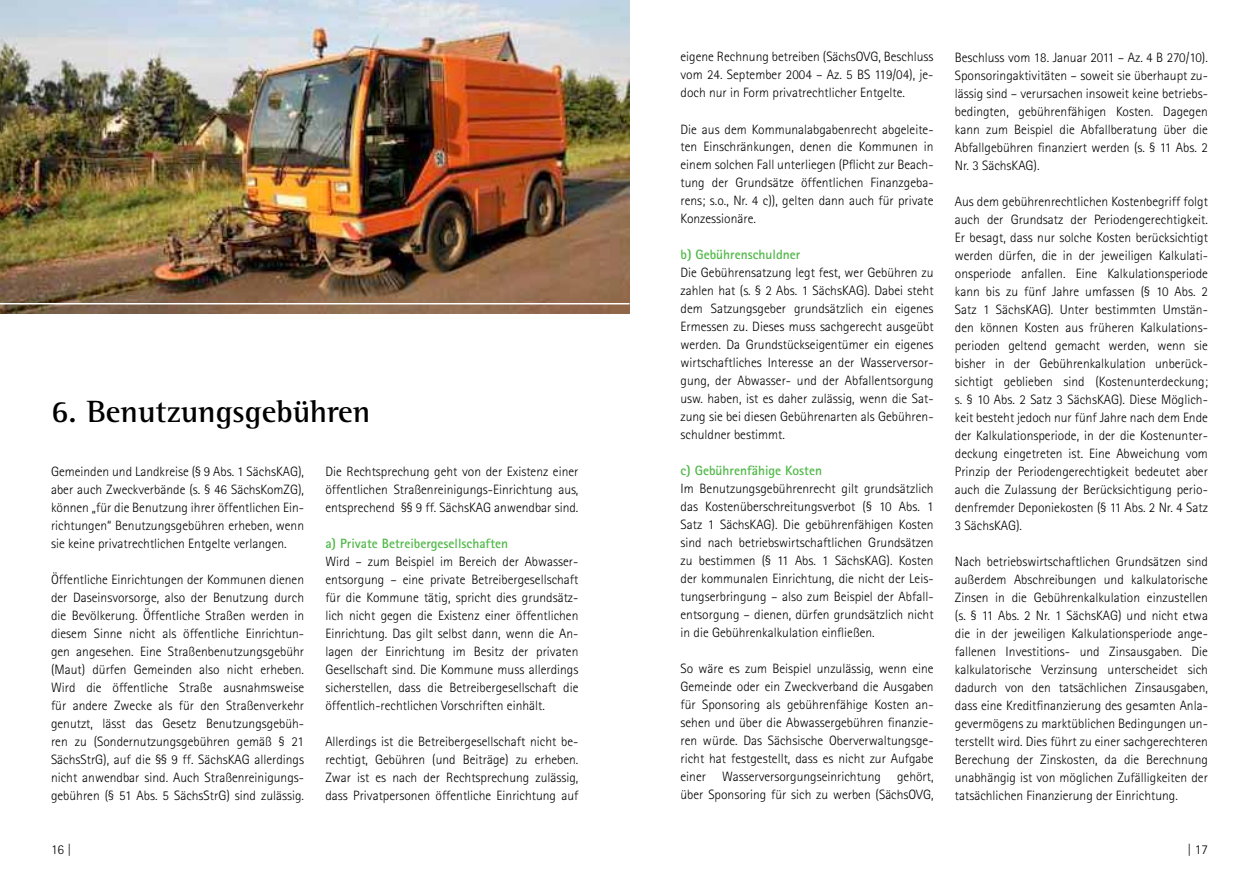
<style>
.page{position:relative;width:1259px;height:893px;background:#fff}
.page>*{position:absolute;margin:0;border:0;box-sizing:border-box;transform-origin:0 0}
.t1{font:700 31.5px "Rotis Semi Serif";color:#000}
.t2{font:300 13.5px/18px "Rotis Sans Serif";color:#000;text-align:justify}
.t3{font:700 13.5px "Rotis Sans Serif";color:#50b848}
</style>
<div class="page">
<img style="left:0;top:0;width:629px;height:314px">
<hr style="left:0;top:303px;width:629px;height:1px;background:#fff">
<h1 class="t1" style="left:51px;top:392px;width:321px">6. Benutzungsgebühren</h1>
<p class="t2" style="left:51px;top:462px;width:255px">Gemeinden und Landkreise (§ 9 Abs. 1 SächsKAG), aber auch Zweckverbände (s. § 46 SächsKomZG), können „für die Benutzung ihrer öffentlichen Ein&shy;richtungen“ Benutzungsgebühren erheben, wenn sie keine privatrechtlichen Entgelte verlangen.</p>
<p class="t2" style="left:51px;top:570px;width:255px">Öffentliche Einrichtungen der Kommunen dienen der Daseinsvorsorge, also der Benutzung durch die Bevölkerung. Öffentliche Straßen werden in diesem Sinne nicht als öffentliche Einrichtun&shy;gen angesehen. Eine Straßenbenutzungsgebühr (Maut) dürfen Gemeinden also nicht erheben.<br>Wird die öffentliche Straße ausnahmsweise für andere Zwecke als für den Straßenverkehr genutzt, lässt das Gesetz Benutzungsgebüh&shy;ren zu (Sondernutzungsgebühren gemäß § 21<br>SächsStrG), auf die §§ 9 ff. SächsKAG allerdings nicht anwendbar sind. Auch Straßenreinigungs&shy;gebühren (§ 51 Abs. 5 SächsStrG) sind zulässig.</p>
<p class="t2" style="left:325px;top:462px;width:254px">Die Rechtsprechung geht von der Existenz einer öffentlichen Straßenreinigungs-Einrichtung aus, entsprechend §§ 9 ff. SächsKAG anwendbar sind.</p>
<p class="t3" style="left:325px;top:535px;width:184px">a) Private Betreibergesellschaften</p>
<p class="t2" style="left:325px;top:552px;width:255px">Wird – zum Beispiel im Bereich der Abwasser&shy;entsorgung – eine private Betreibergesellschaft für die Kommune tätig, spricht dies grundsätz&shy;lich nicht gegen die Existenz einer öffentlichen Einrichtung. Das gilt selbst dann, wenn die An&shy;lagen der Einrichtung im Besitz der privaten Gesellschaft sind. Die Kommune muss allerdings sicherstellen, dass die Betreibergesellschaft die öffentlich-rechtlichen Vorschriften einhält.</p>
<p class="t2" style="left:325px;top:732px;width:255px">Allerdings ist die Betreibergesellschaft nicht be&shy;rechtigt, Gebühren (und Beiträge) zu erheben.<br>Zwar ist es nach der Rechtsprechung zulässig, dass Privatpersonen öffentliche Einrichtung auf</p>
<p class="t2" style="left:680px;top:48px;width:254px">eigene Rechnung betreiben (SächsOVG, Beschluss vom 24. September 2004 – Az. 5 BS 119/04), je&shy;doch nur in Form privatrechtlicher Entgelte.</p>
<p class="t2" style="left:680px;top:120px;width:255px">Die aus dem Kommunalabgabenrecht abgeleite&shy;ten Einschränkungen, denen die Kommunen in einem solchen Fall unterliegen (Pflicht zur Beach&shy;tung der Grundsätze öffentlichen Finanzgeba&shy;rens; s.o., Nr. 4 c)), gelten dann auch für private Konzessionäre.</p>
<p class="t3" style="left:680px;top:246px;width:121px">b) Gebührenschuldner</p>
<p class="t2" style="left:680px;top:264px;width:255px">Die Gebührensatzung legt fest, wer Gebühren zu zahlen hat (s. § 2 Abs. 1 SächsKAG). Dabei steht dem Satzungsgeber grundsätzlich ein eigenes Ermessen zu. Dieses muss sachgerecht ausgeübt werden. Da Grundstückseigentümer ein eigenes wirtschaftliches Interesse an der Wasserversor&shy;gung, der Abwasser- und der Abfallentsorgung usw. haben, ist es daher zulässig, wenn die Sat&shy;zung sie bei diesen Gebührenarten als Gebühren&shy;schuldner bestimmt.</p>
<p class="t3" style="left:680px;top:462px;width:143px">c) Gebührenfähige Kosten</p>
<p class="t2" style="left:680px;top:480px;width:255px">Im Benutzungsgebührenrecht gilt grundsätzlich das Kostenüberschreitungsverbot (§ 10 Abs. 1<br>Satz 1 SächsKAG). Die gebührenfähigen Kosten sind nach betriebswirtschaftlichen Grundsätzen zu bestimmen (§ 11 Abs. 1 SächsKAG). Kosten der kommunalen Einrichtung, die nicht der Leis&shy;tungserbringung – also zum Beispiel der Abfall&shy;entsorgung – dienen, dürfen grundsätzlich nicht in die Gebührenkalkulation einfließen.</p>
<p class="t2" style="left:680px;top:660px;width:255px">So wäre es zum Beispiel unzulässig, wenn eine Gemeinde oder ein Zweckverband die Ausgaben für Sponsoring als gebührenfähige Kosten an&shy;sehen und über die Abwassergebühren finanzie&shy;ren würde. Das Sächsische Oberverwaltungsge&shy;richt hat festgestellt, dass es nicht zur Aufgabe einer Wasserversorgungseinrichtung gehört, über Sponsoring für sich zu werben (SächsOVG,</p>
<p class="t2" style="left:955px;top:48px;width:255px">Beschluss vom 18. Januar 2011 – Az. 4 B 270/10).<br>Sponsoringaktivitäten – soweit sie überhaupt zu&shy;lässig sind – verursachen insoweit keine betriebs&shy;bedingten, gebührenfähigen Kosten. Dagegen kann zum Beispiel die Abfallberatung über die Abfallgebühren finanziert werden (s. § 11 Abs. 2<br>Nr. 3 SächsKAG).</p>
<p class="t2" style="left:955px;top:192px;width:255px">Aus dem gebührenrechtlichen Kostenbegriff folgt auch der Grundsatz der Periodengerechtigkeit.<br>Er besagt, dass nur solche Kosten berücksichtigt werden dürfen, die in der jeweiligen Kalkulati&shy;onsperiode anfallen. Eine Kalkulationsperiode kann bis zu fünf Jahre umfassen (§ 10 Abs. 2<br>Satz 1 SächsKAG). Unter bestimmten Umstän&shy;den können Kosten aus früheren Kalkulations&shy;perioden geltend gemacht werden, wenn sie bisher in der Gebührenkalkulation unberück&shy;sichtigt geblieben sind (Kostenunterdeckung; s. § 10 Abs. 2 Satz 3 SächsKAG). Diese Möglich&shy;keit besteht jedoch nur fünf Jahre nach dem Ende der Kalkulationsperiode, in der die Kostenunter&shy;deckung eingetreten ist. Eine Abweichung vom Prinzip der Periodengerechtigkeit bedeutet aber auch die Zulassung der Berücksichtigung perio&shy;denfremder Deponiekosten (§ 11 Abs. 2 Nr. 4 Satz 3 SächsKAG).</p>
<p class="t2" style="left:955px;top:552px;width:255px">Nach betriebswirtschaftlichen Grundsätzen sind außerdem Abschreibungen und kalkulatorische Zinsen in die Gebührenkalkulation einzustellen (s. § 11 Abs. 2 Nr. 1 SächsKAG) und nicht etwa die in der jeweiligen Kalkulationsperiode ange&shy;fallenen Investitions- und Zinsausgaben. Die kalkulatorische Verzinsung unterscheidet sich dadurch von den tatsächlichen Zinsausgaben, dass eine Kreditfinanzierung des gesamten Anla&shy;gevermögens zu marktüblichen Bedingungen un&shy;terstellt wird. Dies führt zu einer sachgerechteren Berechung der Zinskosten, da die Berechnung unabhängig ist von möglichen Zufälligkeiten der tatsächlichen Finanzierung der Einrichtung.</p>
<p class="t2" style="left:51px;top:840px;width:22px">16 |</p>
<p class="t2" style="left:1187px;top:840px;width:22px">| 17</p>
</div>
